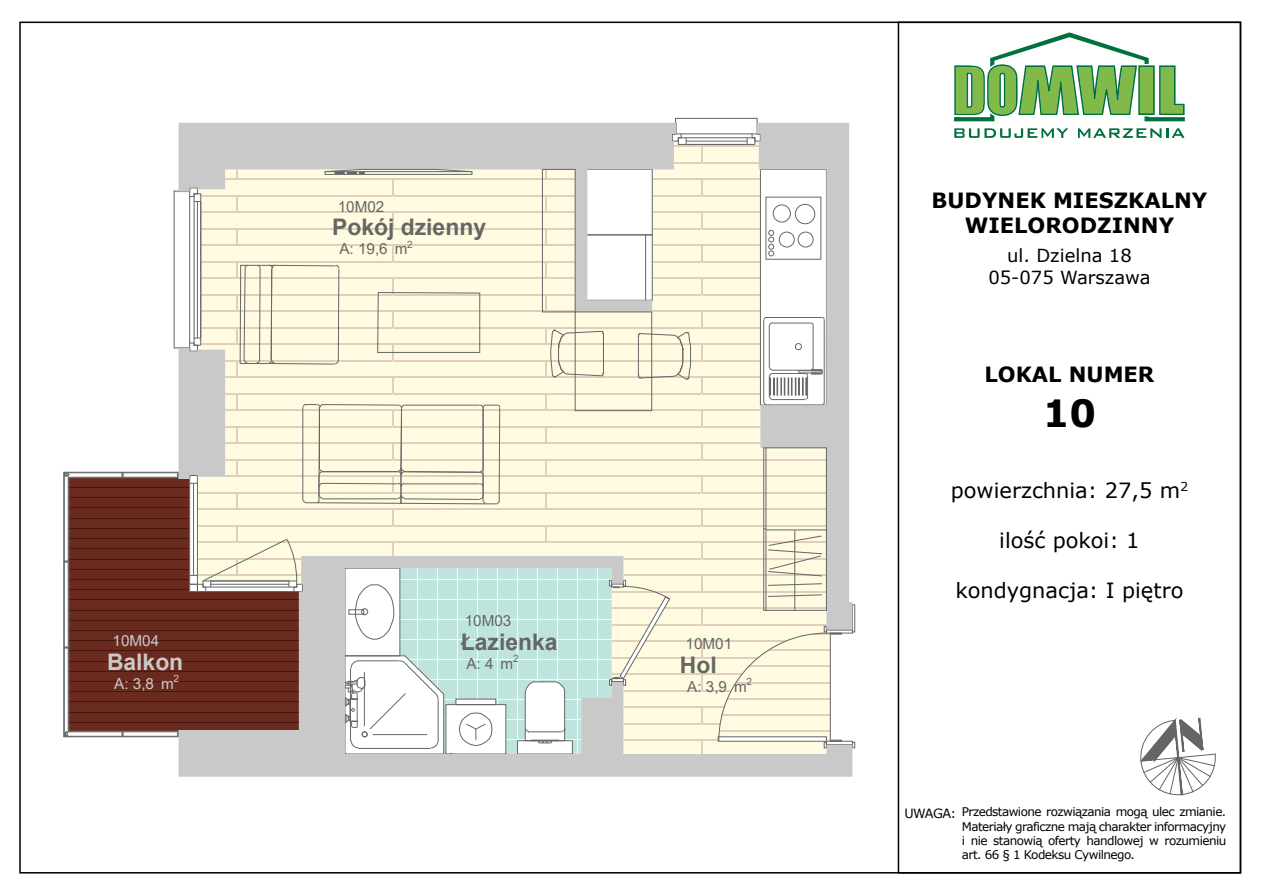
<style>
.page{position:relative;width:1263px;height:893px;background:#fff}
.page>*{position:absolute;margin:0;border:0;box-sizing:border-box;transform-origin:0 0}
.t1{font:700 37.5px "Verdana";color:#000}
.t2{font:700 22.95px "Arial";color:#666}
.t3{font:700 22.95px "Arial";color:#c9c9c9}
.t4{font:21px "Verdana";color:#000}
.t5{font:700 21px/25.2px "Verdana";color:#000;text-align:center}
.t6{font:18px/21.6px "Verdana";color:#000;text-align:center}
.t7{font:15.3px "Arial";color:#666}
.t8{font:15.3px "Arial";color:#c9c9c9}
.t9{font:12.75px "Verdana";letter-spacing:-.045em;color:#000}
.t10{font:12px/14.4px "Verdana";letter-spacing:-.045em;color:#000;text-align:justify}
</style>
<div class="page">
<svg style="left:954px;top:32px;width:231px;height:89px"></svg>
<svg style="left:954px;top:128px;width:114px;height:10px"></svg>
<svg style="left:1078px;top:128px;width:106px;height:10px"></svg>
<svg style="left:1140px;top:717px;width:76px;height:79px"></svg>
<svg style="left:676px;top:144px;width:81px;height:412px;background:#faf5db"></svg>
<div style="left:747px;top:138px;width:8px;height:7px;border:1px solid #666"></div>
<div style="left:678px;top:138px;width:8px;height:7px;border:1px solid #666"></div>
<hr style="left:686px;top:144px;width:61px;height:1px;background:#666">
<svg style="left:672px;top:118px;width:89px;height:26px"></svg>
<svg style="left:757px;top:123px;width:92px;height:433px"></svg>
<svg style="left:179px;top:556px;width:673px;height:221px;background:#e6e3d5"></svg>
<div style="left:179px;top:123px;width:497px;height:46px;background:#c9c9c9"></div>
<div style="left:763px;top:448px;width:64px;height:162px;border:1px solid #666"></div>
<hr style="left:766px;top:448px;width:1px;height:162px;background:#666">
<hr style="left:766px;top:530px;width:60px;height:1px;background:#666">
<hr style="left:794px;top:530px;width:1px;height:80px;background:#666">
<svg style="left:768px;top:536px;width:54px;height:40px;background:#e8e3cd"></svg>
<svg style="left:768px;top:583px;width:54px;height:3px"></svg>
<svg style="left:768px;top:594px;width:54px;height:3px"></svg>
<svg style="left:63px;top:169px;width:628px;height:587px"></svg>
<hr style="left:325px;top:171px;width:147px;height:1px;background:#666">
<p class="t8" style="left:113px;top:630px;width:48px">10M04</p>
<h2 class="t3" style="left:107px;top:646px;width:78px">Balkon</h2>
<p class="t8" style="left:114px;top:673px;width:66px">A: 3,8 m<sup>2</sup></p>
<p class="t7" style="left:338px;top:196px;width:48px">10M02</p>
<h2 class="t2" style="left:332px;top:211px;width:155px">Pokój dzienny</h2>
<p class="t7" style="left:339px;top:238px;width:75px">A: 19,6 m<sup>2</sup></p>
<p class="t7" style="left:465px;top:610px;width:48px">10M03</p>
<h2 class="t2" style="left:461px;top:626px;width:98px">Łazienka</h2>
<p class="t7" style="left:466px;top:653px;width:54px">A: 4 m<sup>2</sup></p>
<p class="t7" style="left:685px;top:633px;width:48px">10M01</p>
<h2 class="t2" style="left:680px;top:649px;width:38px">Hol</h2>
<p class="t7" style="left:687px;top:676px;width:66px">A: 3,9 m<sup>2</sup></p>
<h3 class="t5" style="left:931px;top:187px;width:277px">BUDYNEK MIESZKALNY<br>WIELORODZINNY</h3>
<h3 class="t6" style="left:988px;top:245px;width:164px">ul. Dzielna 18<br>05-075 Warszawa</h3>
<h3 class="t5" style="left:984px;top:362px;width:171px">LOKAL NUMER</h3>
<h1 class="t1" style="left:1043px;top:387px;width:55px">10</h1>
<h3 class="t4" style="left:951px;top:475px;width:239px">powierzchnia: 27,5 m<sup>2</sup></h3>
<h3 class="t4" style="left:999px;top:526px;width:142px">ilość pokoi: 1</h3>
<h3 class="t4" style="left:955px;top:576px;width:229px">kondygnacja: I piętro</h3>
<p class="t9" style="left:904px;top:805px;width:53px">UWAGA:</p>
<p class="t10" style="left:962px;top:804px;width:266px">Przedstawione rozwiązania mogą ulec zmianie.<br>Materiały graficzne mają charakter informacyjny i nie stanowią oferty handlowej w rozumieniu art. 66 § 1 Kodeksu Cywilnego.</p>
</div>
